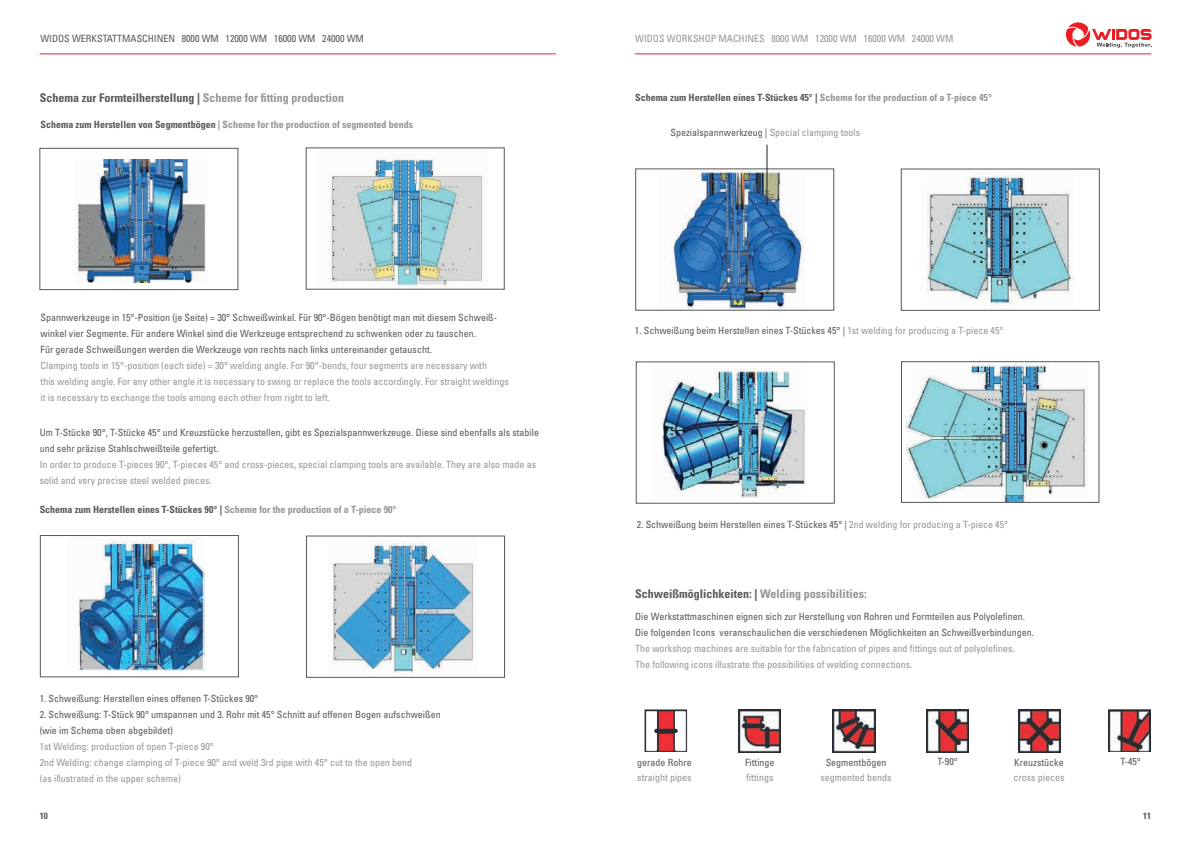
<style>
.page{position:relative;width:1191px;height:842px;background:#fff}
.page>*{position:absolute;margin:0;border:0;box-sizing:border-box;transform-origin:0 0}
.t1{font:700 condensed 12px "Univers LT Pro";color:#57585a}
.t2{font:condensed 10px/16px "Univers LT Pro";color:#57585a}
.t3{font:condensed 10px/16px "Univers LT Pro";color:#939598}
.t4{font:700 condensed 10px "Univers LT Pro";color:#57585a}
.t5{font:700 condensed 10px "Univers LT Pro";color:#939598}
.t6{font:700 condensed 9px "Univers LT Pro";color:#57585a}
.s1{color:#939598}
.s2{color:#57585a}
.s3{font-weight:400;color:#57585a}
</style>
<div class="page">
<img style="left:75px;top:159px;width:131px;height:123px">
<div style="left:39px;top:148px;width:199px;height:142px;border:1px solid #57585a"></div>
<img style="left:330px;top:155px;width:155px;height:133px">
<div style="left:306px;top:147px;width:199px;height:143px;border:1px solid #57585a"></div>
<img style="left:78px;top:539px;width:127px;height:132px">
<div style="left:40px;top:535px;width:199px;height:142px;border:1px solid #57585a"></div>
<img style="left:328px;top:537px;width:149px;height:138px">
<div style="left:306px;top:535px;width:199px;height:143px;border:1px solid #57585a"></div>
<img style="left:670px;top:170px;width:134px;height:139px">
<div style="left:635px;top:168px;width:199px;height:143px;border:1px solid #57585a"></div>
<img style="left:660px;top:368px;width:146px;height:130px">
<div style="left:635px;top:361px;width:199px;height:143px;border:1px solid #57585a"></div>
<img style="left:906px;top:363px;width:181px;height:138px">
<div style="left:901px;top:361px;width:198px;height:142px;border:1px solid #57585a"></div>
<img style="left:926px;top:173px;width:147px;height:136px">
<div style="left:900px;top:169px;width:199px;height:142px;border:1px solid #57585a"></div>
<hr style="left:766px;top:145px;width:1px;height:61px;background:#231f20">
<img style="left:644px;top:709px;width:43px;height:43px">
<img style="left:833px;top:709px;width:42px;height:43px">
<img style="left:738px;top:709px;width:42px;height:43px">
<img style="left:926px;top:709px;width:42px;height:43px">
<img style="left:1018px;top:709px;width:43px;height:43px">
<img style="left:1108px;top:710px;width:42px;height:42px">
<hr style="left:40px;top:53px;width:516px;height:1px;background:#ee1d23">
<hr style="left:635px;top:53px;width:516px;height:1px;background:#ee1d23">
<svg style="left:1066px;top:22px;width:85px;height:26px"></svg>
<p class="t2" style="left:40px;top:30px;width:325px">WIDOS WERKSTATTMASCHINEN 8000 WM 12000 WM 16000 WM 24000 WM</p>
<p class="t3" style="left:635px;top:30px;width:320px">WIDOS WORKSHOP MACHINES 8000 WM 12000 WM 16000 WM 24000 WM</p>
<p class="t1" style="left:40px;top:91px;width:306px">Schema zur Formteilherstellung | <span class="s1">Scheme for fitting production</span></p>
<p class="t5" style="left:41px;top:118px;width:374px"><span class="s2">Schema zum Herstellen von Segmentbögen</span> <span class="s3">|</span> Scheme for the production of segmented bends</p>
<p class="t2" style="left:41px;top:310px;width:458px">Spannwerkzeuge in 15°-Position (je Seite) = 30° Schweißwinkel. Für 90°-Bögen benötigt man mit diesem Schweiß&shy;winkel vier Segmente. Für andere Winkel sind die Werkzeuge entsprechend zu schwenken oder zu tauschen.<br>Für gerade Schweißungen werden die Werkzeuge von rechts nach links untereinander getauscht.</p>
<p class="t3" style="left:41px;top:358px;width:470px">Clamping tools in 15°-position (each side) = 30° welding angle. For 90°-bends, four segments are necessary with<br>this welding angle. For any other angle it is necessary to swing or replace the tools accordingly. For straight weldings it is necessary to exchange the tools among each other from right to left.</p>
<p class="t2" style="left:40px;top:424px;width:501px">Um T-Stücke 90°, T-Stücke 45° und Kreuzstücke herzustellen, gibt es Spezialspannwerkzeuge. Diese sind ebenfalls als stabile und sehr präzise Stahlschweißteile gefertigt.</p>
<p class="t3" style="left:40px;top:456px;width:498px">In order to produce T-pieces 90°, T-pieces 45° and cross-pieces, special clamping tools are available. They are also made as solid and very precise steel welded pieces.</p>
<p class="t4" style="left:40px;top:503px;width:358px">Schema zum Herstellen eines T-Stückes 90° | <span class="s1">Scheme for the production of a T-piece 90°</span></p>
<p class="t2" style="left:40px;top:690px;width:220px">1. Schweißung: Herstellen eines offenen T-Stückes 90°</p>
<p class="t2" style="left:40px;top:706px;width:402px">2. Schweißung: T-Stück 90° umspannen und 3. Rohr mit 45° Schnitt auf offenen Bogen aufschweißen (wie im Schema oben abgebildet)</p>
<p class="t3" style="left:40px;top:738px;width:374px">1st Welding: production of open T-piece 90°<br>2nd Welding: change clamping of T-piece 90° and weld 3rd pipe with 45° cut to the open bend (as illustrated in the upper scheme)</p>
<p class="t4" style="left:635px;top:91px;width:358px">Schema zum Herstellen eines T-Stückes 45° | <span class="s1">Scheme for the production of a T-piece 45°</span></p>
<p class="t2" style="left:670px;top:125px;width:191px">Spezialspannwerkzeug | <span class="s1">Special clamping tools</span></p>
<p class="t2" style="left:635px;top:322px;width:370px">1. Schweißung beim Herstellen eines T-Stückes 45° | <span class="s1">1st welding for producing a T-piece 45°</span></p>
<p class="t2" style="left:637px;top:516px;width:373px">2. Schweißung beim Herstellen eines T-Stückes 45° | <span class="s1">2nd welding for producing a T-piece 45°</span></p>
<p class="t1" style="left:635px;top:587px;width:233px">Schweißmöglichkeiten: | <span class="s1">Welding possibilities:</span></p>
<p class="t2" style="left:635px;top:609px;width:400px">Die Werkstattmaschinen eignen sich zur Herstellung von Rohren und Formteilen aus Polyolefinen.<br>Die folgenden Icons veranschaulichen die verschiedenen Möglichkeiten an Schweißverbindungen.</p>
<p class="t3" style="left:635px;top:641px;width:381px">The workshop machines are suitable for the fabrication of pipes and fittings out of polyolefines.<br>The following icons illustrate the possibilities of welding connections.</p>
<p class="t2" style="left:637px;top:754px;width:56px">gerade Rohre</p>
<p class="t3" style="left:637px;top:769px;width:56px">straight pipes</p>
<p class="t2" style="left:745px;top:754px;width:31px">Fittinge</p>
<p class="t3" style="left:746px;top:769px;width:29px">fittings</p>
<p class="t2" style="left:825px;top:754px;width:62px">Segmentbögen</p>
<p class="t2" style="left:937px;top:754px;width:22px">T-90°</p>
<p class="t3" style="left:820px;top:769px;width:73px">segmented bends</p>
<p class="t2" style="left:1014px;top:754px;width:51px">Kreuzstücke</p>
<p class="t3" style="left:1013px;top:769px;width:53px">cross pieces</p>
<p class="t2" style="left:1120px;top:753px;width:22px">T-45°</p>
<p class="t6" style="left:40px;top:811px;width:10px">10</p>
<p class="t6" style="left:1143px;top:811px;width:10px">11</p>
</div>
